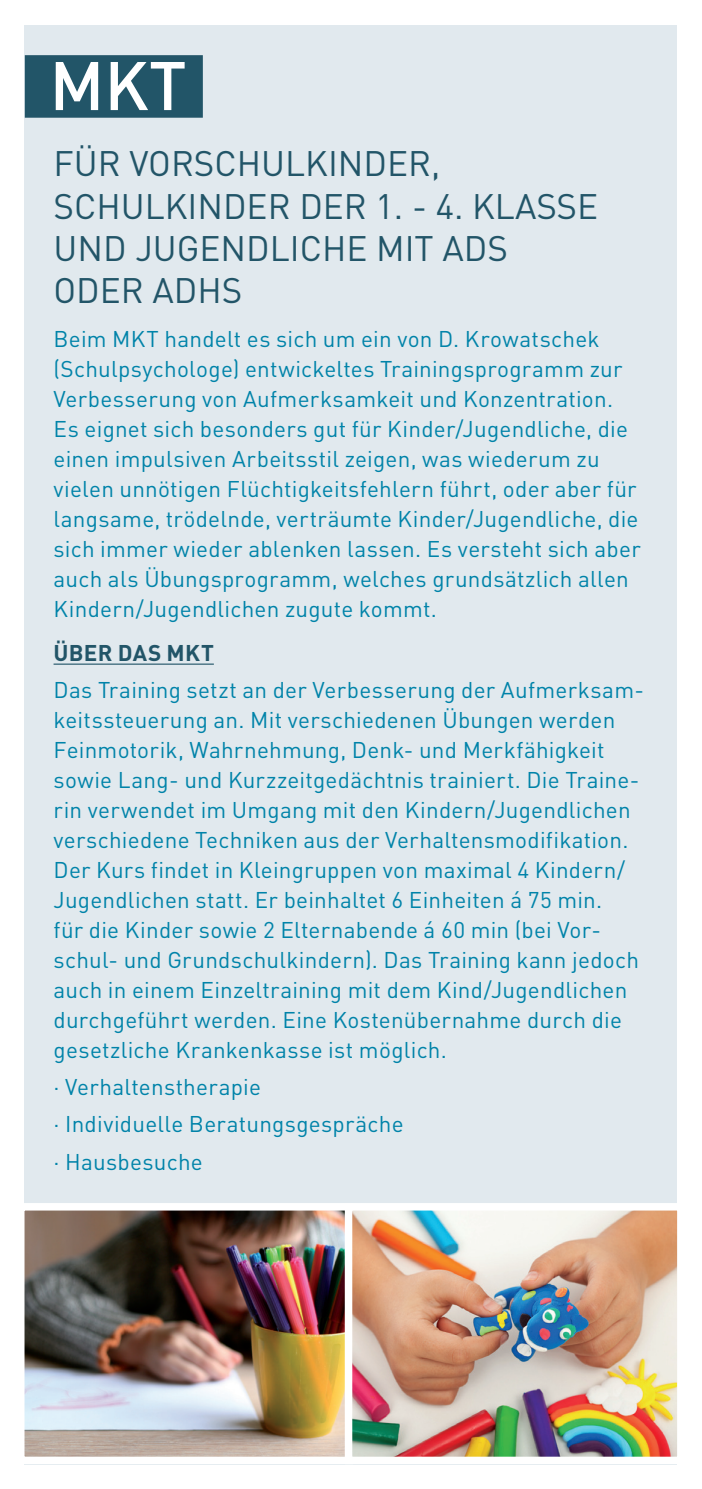
<style>
.page{position:relative;width:702px;height:1489px;background:#fff}
.page>*{position:absolute;margin:0;border:0;box-sizing:border-box;transform-origin:0 0}
.t1{font:500 67.5px "DIN";color:#fff}
.t2{font:35px/42px "DIN";color:#225568}
.t3{font:22.5px/30px "DIN";letter-spacing:.01em;color:#0083a9}
.t4{font:700 22.5px "DIN";letter-spacing:.01em;color:#225568}
</style>
<div class="page">
<div style="left:25px;top:25px;width:652px;height:1438px;background:#e1e9ee"></div>
<hr style="left:54px;top:663px;width:160px;height:1px;background:#225568">
<img style="left:26px;top:1211px;width:649px;height:243px">
<div style="left:17px;top:1202px;width:336px;height:261px;border:8px solid #fff"></div>
<div style="left:345px;top:1202px;width:339px;height:261px;border:8px solid #fff"></div>
<div style="left:25px;top:55px;width:178px;height:63px;background:#225568"></div>
<h1 class="t1" style="left:49px;top:43px;width:139px">MKT</h1>
<h2 class="t2" style="left:54px;top:142px;width:546px">FÜR VORSCHULKINDER,<br>SCHULKINDER DER 1. - 4. KLASSE<br>UND JUGENDLICHE MIT ADS<br>ODER ADHS</h2>
<p class="t3" style="left:54px;top:323px;width:588px">Beim MKT handelt es sich um ein von D. Krowatschek (Schulpsychologe) entwickeltes Trainingsprogramm zur Verbesserung von Aufmerksamkeit und Konzentration.<br>Es eignet sich besonders gut für Kinder/Jugendliche, die einen impulsiven Arbeitsstil zeigen, was wiederum zu vielen unnötigen Flüchtigkeitsfehlern führt, oder aber für langsame, trödelnde, verträumte Kinder/Jugendliche, die sich immer wieder ablenken lassen. Es versteht sich aber auch als Übungsprogramm, welches grundsätzlich allen Kindern/Jugendlichen zugute kommt.</p>
<p class="t4" style="left:54px;top:638px;width:162px">ÜBER DAS MKT</p>
<p class="t3" style="left:54px;top:674px;width:592px">Das Training setzt an der Verbesserung der Aufmerksam&shy;keitssteuerung an. Mit verschiedenen Übungen werden Feinmotorik, Wahrnehmung, Denk- und Merkfähigkeit sowie Lang- und Kurzzeitgedächtnis trainiert. Die Traine&shy;rin verwendet im Umgang mit den Kindern/Jugendlichen verschiedene Techniken aus der Verhaltensmodifikation.<br>Der Kurs findet in Kleingruppen von maximal 4 Kindern/ Jugendlichen statt. Er beinhaltet 6 Einheiten á 75 min.<br>für die Kinder sowie 2 Elternabende á 60 min (bei Vor&shy;schul- und Grundschulkindern). Das Training kann jedoch auch in einem Einzeltraining mit dem Kind/Jugendlichen durchgeführt werden. Eine Kostenübernahme durch die gesetzliche Krankenkasse ist möglich.</p>
<p class="t3" style="left:54px;top:1068px;width:351px;line-height:37px">· Verhaltenstherapie<br>· Individuelle Beratungsgespräche · Hausbesuche</p>
</div>
